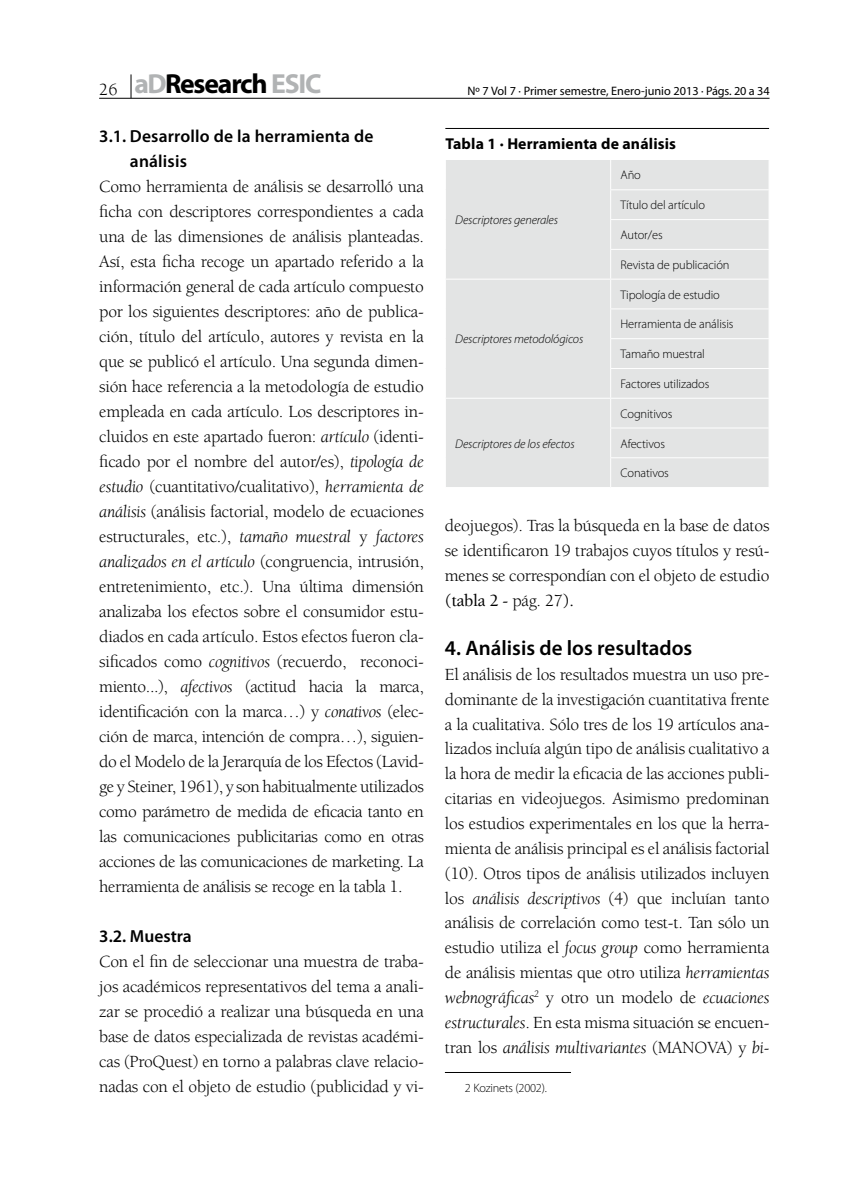
<style>
.page{position:relative;width:844px;height:1191px;background:#fff}
.page>*{position:absolute;margin:0;border:0;box-sizing:border-box;transform-origin:0 0}
.t1{font:700 27.65px "Myriad Pro";letter-spacing:-.04em;color:#000}
.t2{font:600 21px "Myriad Pro";color:#000}
.t3{font:17.5px/25px "Berkeley";letter-spacing:-.015em;color:#000;text-align:justify}
.t4{font:600 17.5px/25px "Myriad Pro";letter-spacing:.01em;color:#000}
.t5{font:700 15.75px "Myriad Pro";letter-spacing:.01em;color:#000}
.t6{font:300 12.42px "Myriad Pro";letter-spacing:-.01em;color:#000}
.t7{font:italic 300 12.42px "Myriad Pro";letter-spacing:-.01em;color:#000}
.t8{font:12.25px "Myriad Pro";color:#000}
.t9{font:300 12.25px "Myriad Pro";letter-spacing:-.015em;color:#000}
.s1{font-family:"Berkeley";font-weight:400;font-size:17.5px}
.s2{color:#b1b3b4}
.s3{font-style:italic}
.s4{font-weight:500}
</style>
<div class="page">
<hr style="left:99px;top:98px;width:670px;height:1px;background:#000">
<svg style="left:131px;top:74px;width:1px;height:24px"></svg>
<hr style="left:445px;top:1072px;width:126px;height:1px;background:#000">
<div style="left:446px;top:160px;width:322px;height:327px;background:#e3e4e4"></div>
<hr style="left:610px;top:189px;width:159px;height:1px;background:#fff">
<hr style="left:610px;top:219px;width:159px;height:1px;background:#fff">
<hr style="left:610px;top:249px;width:159px;height:1px;background:#fff">
<hr style="left:445px;top:279px;width:165px;height:1px;background:#fff">
<hr style="left:610px;top:279px;width:159px;height:1px;background:#fff">
<hr style="left:610px;top:308px;width:159px;height:1px;background:#fff">
<hr style="left:610px;top:338px;width:159px;height:1px;background:#fff">
<hr style="left:610px;top:368px;width:159px;height:1px;background:#fff">
<hr style="left:445px;top:398px;width:165px;height:1px;background:#fff">
<hr style="left:610px;top:398px;width:159px;height:1px;background:#fff">
<hr style="left:610px;top:427px;width:159px;height:1px;background:#fff">
<hr style="left:610px;top:457px;width:159px;height:1px;background:#fff">
<svg style="left:610px;top:160px;width:1px;height:327px"></svg>
<svg style="left:768px;top:160px;width:1px;height:327px"></svg>
<hr style="left:445px;top:128px;width:323px;height:1px;background:#000">
<h1 class="t1" style="left:99px;top:65px;width:224px"><span class="s1">26</span> <span class="s2">aD</span>Research <span class="s2">ESIC</span></h1>
<p class="t4" style="left:130px;top:123px;width:245px;text-indent:-31px">3.1. Desarrollo de la herramienta de análisis</p>
<p class="t3" style="left:99px;top:174px;width:326px">Como herramienta de análisis se desarrolló una ficha con descriptores correspondientes a cada una de las dimensiones de análisis planteadas.<br>Así, esta ficha recoge un apartado referido a la información general de cada artículo compuesto por los siguientes descriptores: año de publica&shy;ción, título del artículo, autores y revista en la que se publicó el artículo. Una segunda dimen&shy;sión hace referencia a la metodología de estudio empleada en cada artículo. Los descriptores in&shy;cluidos en este apartado fueron: <span class="s3">artículo</span> (identi&shy;ficado por el nombre del autor/es), <span class="s3">tipología de estudio</span> (cuantitativo/cualitativo), <span class="s3">herramienta de análisis</span> (análisis factorial, modelo de ecuaciones estructurales, etc.), <span class="s3">tamaño muestral</span> y <span class="s3">factores analizados en el artículo</span> (congruencia, intrusión, entretenimiento, etc.). Una última dimensión analizaba los efectos sobre el consumidor estu&shy;diados en cada artículo. Estos efectos fueron cla&shy;sificados como <span class="s3">cognitivos</span> (recuerdo, reconoci&shy;miento...), <span class="s3">afectivos</span> (actitud hacia la marca, identificación con la marca…) y <span class="s3">conativos</span> (elec&shy;ción de marca, intención de compra…), siguien&shy;do el Modelo de la Jerarquía de los Efectos (Lavid&shy;ge y Steiner, 1961), y son habitualmente utilizados como parámetro de medida de eficacia tanto en las comunicaciones publicitarias como en otras acciones de las comunicaciones de marketing. La herramienta de análisis se recoge en la tabla 1.</p>
<p class="t4" style="left:99px;top:923px;width:94px">3.2. Muestra</p>
<p class="t3" style="left:99px;top:949px;width:326px">Con el fin de seleccionar una muestra de traba&shy;jos académicos representativos del tema a anali&shy;zar se procedió a realizar una búsqueda en una base de datos especializada de revistas académi&shy;cas (ProQuest) en torno a palabras clave relacio&shy;nadas con el objeto de estudio (publicidad y vi-</p>
<p class="t8" style="left:467px;top:83px;width:303px">Nº 7 Vol 7 · Primer semestre, Enero-junio 2013 · Págs. 20 a 34</p>
<p class="t5" style="left:445px;top:133px;width:232px">Tabla 1 · Herramienta de análisis</p>
<p class="t7" style="left:455px;top:212px;width:104px">Descriptores generales</p>
<p class="t7" style="left:455px;top:332px;width:130px">Descriptores metodológicos</p>
<p class="t7" style="left:455px;top:436px;width:121px">Descriptores de los efectos</p>
<p class="t6" style="left:620px;top:168px;width:22px">Año</p>
<p class="t6" style="left:620px;top:198px;width:86px">Título del artículo</p>
<p class="t6" style="left:620px;top:227px;width:44px">Autor/es</p>
<p class="t6" style="left:620px;top:257px;width:110px">Revista de publicación</p>
<p class="t6" style="left:620px;top:287px;width:101px">Tipología de estudio</p>
<p class="t6" style="left:620px;top:317px;width:114px">Herramienta de análisis</p>
<p class="t6" style="left:620px;top:347px;width:86px">Tamaño muestral</p>
<p class="t6" style="left:620px;top:376px;width:90px">Factores utilizados</p>
<p class="t6" style="left:620px;top:406px;width:53px">Cognitivos</p>
<p class="t6" style="left:620px;top:436px;width:46px">Afectivos</p>
<p class="t6" style="left:620px;top:466px;width:50px">Conativos</p>
<p class="t3" style="left:445px;top:513px;width:326px">deojuegos). Tras la búsqueda en la base de datos se identificaron 19 trabajos cuyos títulos y resú&shy;menes se correspondían con el objeto de estudio <span class="s4">(tabla 2 -</span> pág. 27<span class="s4">).</span></p>
<p class="t2" style="left:445px;top:634px;width:249px">4. Análisis de los resultados</p>
<p class="t3" style="left:445px;top:662px;width:326px">El análisis de los resultados muestra un uso pre&shy;dominante de la investigación cuantitativa frente a la cualitativa. Sólo tres de los 19 artículos ana&shy;lizados incluía algún tipo de análisis cualitativo a la hora de medir la eficacia de las acciones publi&shy;citarias en videojuegos. Asimismo predominan los estudios experimentales en los que la herra&shy;mienta de análisis principal es el análisis factorial (10). Otros tipos de análisis utilizados incluyen los <span class="s3">análisis descriptivos</span> (4) que incluían tanto análisis de correlación como test-t. Tan sólo un estudio utiliza el <span class="s3">focus group</span> como herramienta de análisis mientas que otro utiliza <span class="s3">herramientas webnográficas</span><sup>2</sup> y otro un modelo de <span class="s3">ecuaciones estructurales</span>. En esta misma situación se encuen&shy;tran los <span class="s3">análisis multivariantes</span> (MANOVA) y <span class="s3">bi-</span></p>
<p class="t9" style="left:464px;top:1080px;width:84px">2 Kozinets (2002).</p>
</div>
